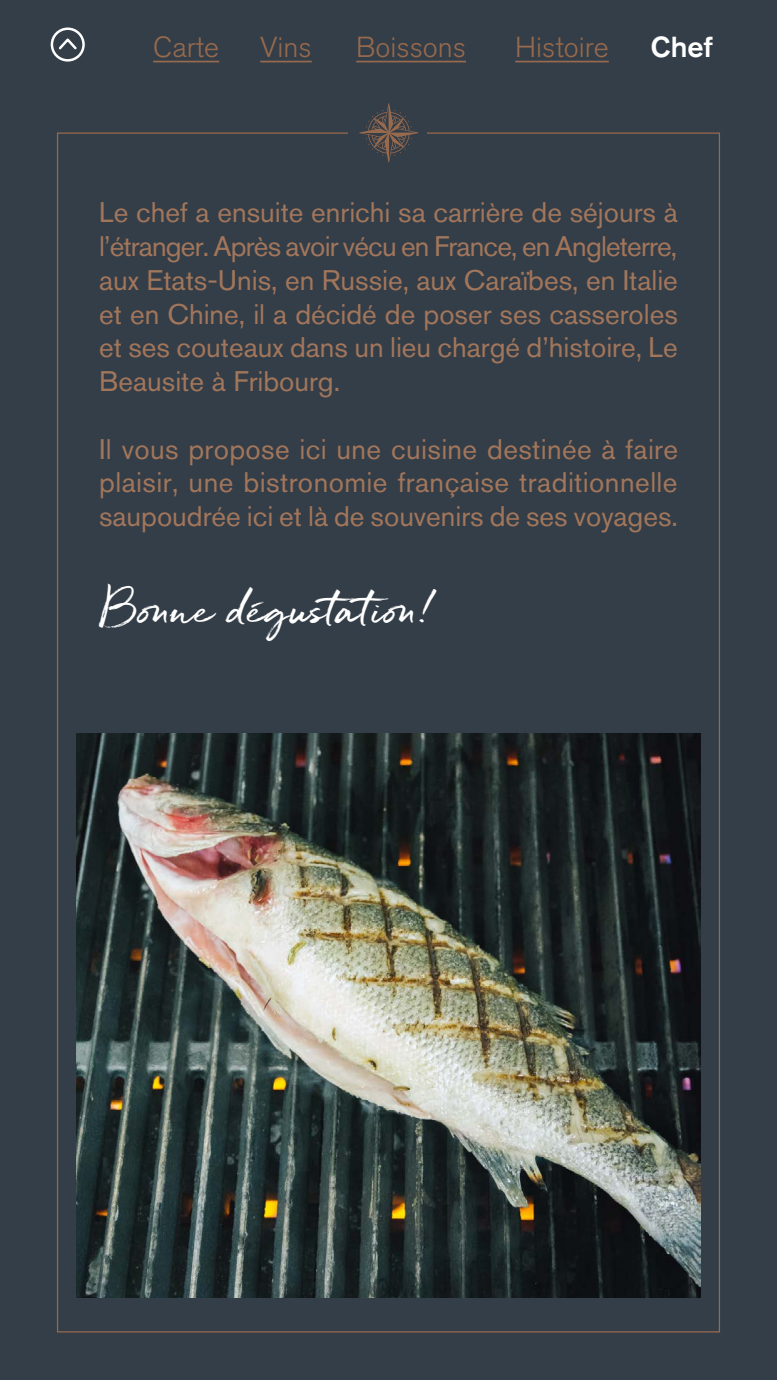
<style>
.page{position:relative;width:777px;height:1380px;background:#fff}
.page>*{position:absolute;margin:0;border:0;box-sizing:border-box;transform-origin:0 0}
.t1{font:41.25px "Quickbrush";color:#fff}
.t2{font:300 28.75px "Akzidenz Grotesk BQ";color:#986a4d}
.t3{font:500 28.75px "Akzidenz Grotesk BQ";color:#fff}
.t4{font:28.12px/33.8px "Akzidenz Grotesk BQ";color:#a2765b;text-align:justify}
</style>
<div class="page">
<div style="left:0;top:0;width:776px;height:1380px;background:#343e48"></div>
<hr style="left:515px;top:61px;width:93px;height:1px;background:#986a4d">
<hr style="left:260px;top:61px;width:51px;height:1px;background:#986a4d">
<hr style="left:153px;top:61px;width:66px;height:1px;background:#986a4d">
<hr style="left:356px;top:61px;width:110px;height:1px;background:#986a4d">
<svg style="left:359px;top:103px;width:59px;height:60px"></svg>
<img style="left:76px;top:733px;width:624px;height:565px">
<div style="left:51px;top:27px;width:34px;height:35px;border:2px solid #fff;border-radius:50%"></div>
<svg style="left:58px;top:38px;width:19px;height:12px"></svg>
<p class="t2" style="left:153px;top:30px;width:67px">Carte</p>
<p class="t2" style="left:260px;top:30px;width:53px">Vins</p>
<p class="t2" style="left:356px;top:30px;width:111px">Boissons</p>
<p class="t2" style="left:515px;top:30px;width:95px">Histoire</p>
<p class="t3" style="left:650px;top:29px;width:63px">Chef</p>
<p class="t4" style="left:99px;top:195px;width:580px">Le chef a ensuite enrichi sa carrière de séjours à l’étranger. Après avoir vécu en France, en Angleterre, aux Etats-Unis, en Russie, aux Caraïbes, en Italie et en Chine, il a décidé de poser ses casseroles et ses couteaux dans un lieu chargé d’histoire, Le Beausite à Fribourg.</p>
<p class="t4" style="left:99px;top:432px;width:580px">Il vous propose ici une cuisine destinée à faire plaisir, une bistronomie française traditionnelle saupoudrée ici et là de souvenirs de ses voyages.</p>
<h1 class="t1" style="left:101px;top:584px;width:338px">Bonne dégustation!</h1>
</div>
